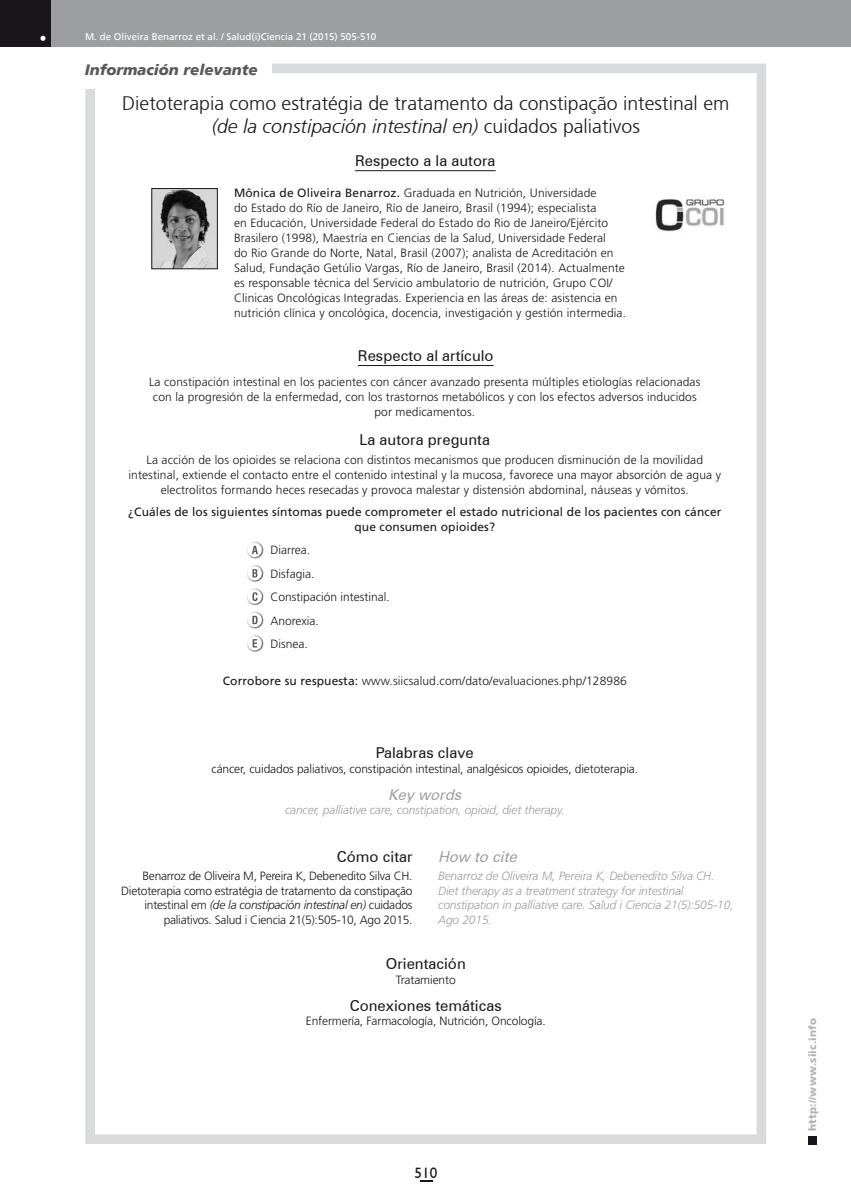
<style>
.page{position:relative;width:851px;height:1191px;background:#fff}
.page>*{position:absolute;margin:0;border:0;box-sizing:border-box;transform-origin:0 0}
.t1{font:300 19.5px/22.5px "Frutiger";color:#1a171c;text-align:center}
.t2{font:15px "Zurich BT";color:#1a171c}
.t3{font:italic 900 15px "Frutiger";color:#58585a}
.t4{font:italic 15px "Zurich BT";color:#9d9ea0}
.t5{font:15px "Humanist 521 BT";color:#1a171c}
.t6{font:300 12px/15px "Frutiger LT Std";letter-spacing:.01em;color:#1a171c;text-align:center}
.t7{font:italic 300 12px/14.4px "Frutiger LT Std";letter-spacing:-.01em;color:#9d9ea0}
.t8{font:300 12px/14.4px "Frutiger LT Std";letter-spacing:-.02em;color:#1a171c;text-align:right}
.t9{font:300 12px "Frutiger LT Std";letter-spacing:-.01em;color:#1a171c}
.t10{font:12px/15px "Frutiger LT Std";letter-spacing:.01em;color:#1a171c;text-align:center}
.t11{font:900 10.5px "Frutiger";letter-spacing:.015em;color:#b1b3b4}
.t12{font:9.75px "Frutiger";color:#fff}
.s1{font-style:italic}
.s2{font-weight:400}
.s3{font-family:"Frutiger";font-weight:400}
</style>
<div class="page">
<div style="left:0;top:0;width:850px;height:47px;background:#9d9ea0"></div>
<div style="left:808px;top:1135px;width:8px;height:9px;background:#1a171c"></div>
<div style="left:0;top:0;width:51px;height:47px;background:#1a171c"></div>
<svg style="left:40px;top:36px;width:5px;height:5px"></svg>
<svg style="left:420px;top:1180px;width:12px;height:1px"></svg>
<div style="left:85px;top:64px;width:681px;height:1080px;border:10px solid #d9dadb"></div>
<svg style="left:247px;top:541px;width:17px;height:111px"></svg>
<hr style="left:358px;top:365px;width:135px;height:1px;background:#1a171c">
<div style="left:85px;top:63px;width:187px;height:26px;background:#fff"></div>
<img style="left:153px;top:190px;width:62px;height:77px">
<div style="left:151px;top:188px;width:66px;height:81px;border:1px solid #1a171c"></div>
<hr style="left:355px;top:170px;width:140px;height:1px;background:#1a171c">
<img style="left:655px;top:199px;width:70px;height:33px">
<p class="t12" style="left:85px;top:31px;width:292px">M. de Oliveira Benarroz et al. / Salud(i)Ciencia 21 (2015) 505-510</p>
<p class="t3" style="left:85px;top:61px;width:174px">Información relevante</p>
<h1 class="t1" style="left:122px;top:92px;width:608px">Dietoterapia como estratégia de tratamento da constipação intestinal em <span class="s1">(de la constipación intestinal en)</span> cuidados paliativos</h1>
<p class="t2" style="left:355px;top:152px;width:142px">Respecto a la autora</p>
<p class="t6" style="left:234px;top:185px;width:393px;text-align:left"><span class="s2">Mônica de Oliveira Benarroz.</span> Graduada en Nutrición, Universidade<br>do Estado do Río de Janeiro, Río de Janeiro, Brasil (1994); especialista<br>en Educación, Universidade Federal do Estado do Rio de Janeiro/Ejército Brasilero (1998), Maestría en Ciencias de la Salud, Universidade Federal<br>do Rio Grande do Norte, Natal, Brasil (2007); analista de Acreditación en Salud, Fundação Getúlio Vargas, Río de Janeiro, Brasil (2014). Actualmente es responsable técnica del Servicio ambulatorio de nutrición, Grupo COI/ Clinicas Oncológicas Integradas. Experiencia en las áreas de: asistencia en nutrición clínica y oncológica, docencia, investigación y gestión intermedia.</p>
<p class="t2" style="left:358px;top:346px;width:137px">Respecto al artículo</p>
<p class="t6" style="left:149px;top:374px;width:552px">La constipación intestinal en los pacientes con cáncer avanzado presenta múltiples etiologías relacionadas con la progresión de la enfermedad, con los trastornos metabólicos y con los efectos adversos inducidos por medicamentos.</p>
<p class="t2" style="left:359px;top:431px;width:132px">La autora pregunta</p>
<p class="t6" style="left:128px;top:453px;width:594px">La acción de los opioides se relaciona con distintos mecanismos que producen disminución de la movilidad intestinal, extiende el contacto entre el contenido intestinal y la mucosa, favorece una mayor absorción de agua y electrolitos formando heces resecadas y provoca malestar y distensión abdominal, náuseas y vómitos.</p>
<p class="t10" style="left:128px;top:504px;width:594px">¿Cuáles de los siguientes síntomas puede comprometer el estado nutricional de los pacientes con cáncer que consumen opioides?</p>
<p class="t6" style="left:270px;top:538px;width:121px;line-height:23.5px;text-align:left">Diarrea.<br>Disfagia.<br>Constipación intestinal.<br>Anorexia.<br>Disnea.</p>
<p class="t6" style="left:223px;top:673px;width:405px"><span class="s3">Corrobore su respuesta:</span> www.siicsalud.com/dato/evaluaciones.php/128986</p>
<p class="t2" style="left:376px;top:744px;width:99px">Palabras clave</p>
<p class="t9" style="left:211px;top:762px;width:428px">cáncer, cuidados paliativos, constipación intestinal, analgésicos opioides, dietoterapia.</p>
<p class="t4" style="left:388px;top:785px;width:79px">Key words</p>
<p class="t7" style="left:285px;top:803px;width:281px">cancer, palliative care, constipation, opioid, diet therapy.</p>
<p class="t2" style="left:337px;top:847px;width:77px">Cómo citar</p>
<p class="t8" style="left:121px;top:869px;width:293px">Benarroz de Oliveira M, Pereira K, Debenedito Silva CH.<br>Dietoterapia como estratégia de tratamento da constipação intestinal em <span class="s1">(de la constipación intestinal en)</span> cuidados paliativos. Salud i Ciencia 21(5):505-10, Ago 2015.</p>
<p class="t4" style="left:438px;top:847px;width:84px">How to cite</p>
<p class="t7" style="left:438px;top:869px;width:297px">Benarroz de Oliveira M, Pereira K, Debenedito Silva CH.<br>Diet therapy as a treatment strategy for intestinal constipation in palliative care. Salud i Ciencia 21(5):505-10, Ago 2015.</p>
<p class="t2" style="left:386px;top:955px;width:82px">Orientación</p>
<p class="t9" style="left:396px;top:972px;width:61px">Tratamiento</p>
<p class="t2" style="left:350px;top:996px;width:153px">Conexiones temáticas</p>
<p class="t9" style="left:306px;top:1014px;width:241px">Enfermería, Farmacología, Nutrición, Oncología.</p>
<p class="t5" style="left:414px;top:1163px;width:24px">510</p>
<p class="t11" style="left:806px;top:1130px;width:114px;rotate:-90deg">http://www.siic.info</p>
</div>
